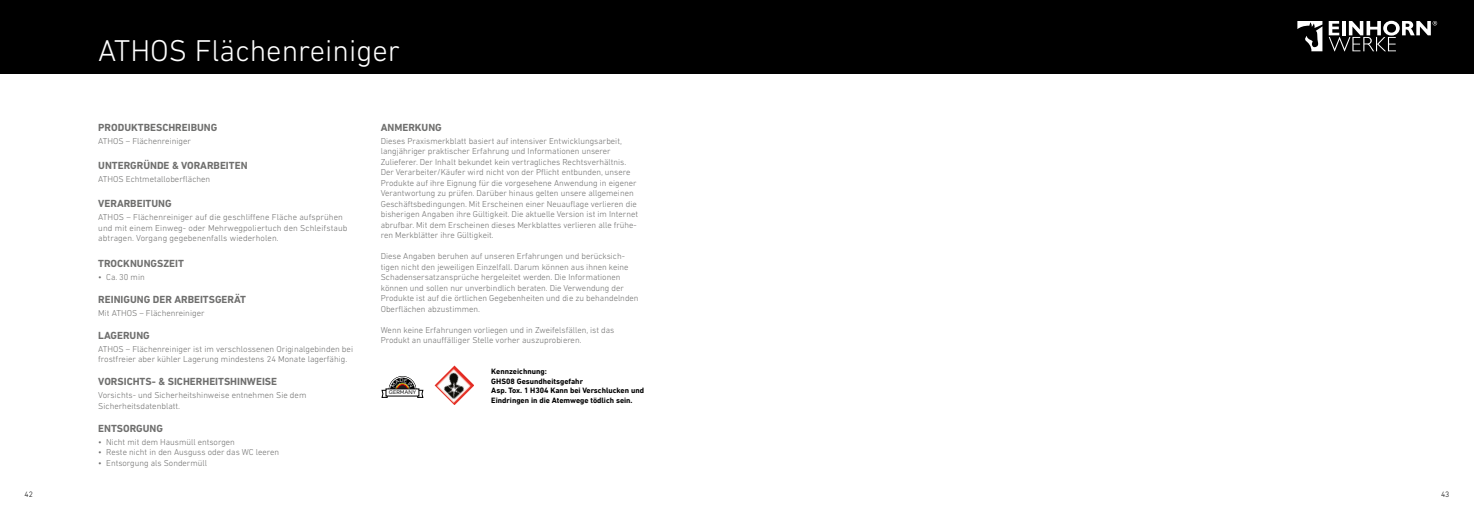
<style>
.page{position:relative;width:1474px;height:521px;background:#fff}
.page>*{position:absolute;margin:0;border:0;box-sizing:border-box;transform-origin:0 0}
.t1{font:300 30.62px "DIN Next LT Pro";color:#fff}
.t2{font:700 10.5px "DIN Next LT Pro";color:#6f6f6e}
.t3{font:300 8.75px/10.5px "DIN Next LT Pro";color:#6f6f6e}
.t4{font:700 7.88px/9.5px "DIN Next LT Pro";color:#000}
.t5{font:300 7.88px "DIN Next LT Pro";color:#000}
.t6{font:5.25px "Quarion";color:#000}
</style>
<div class="page">
<div style="left:729px;top:0;width:744px;height:74px;background:#000"></div>
<div style="left:0;top:0;width:744px;height:74px;background:#000"></div>
<svg style="left:1297px;top:21px;width:25px;height:30px"></svg>
<svg style="left:1328px;top:21px;width:108px;height:30px"></svg>
<img style="left:434px;top:365px;width:40px;height:40px">
<svg style="left:381px;top:376px;width:42px;height:22px"></svg>
<h1 class="t1" style="left:98px;top:33px;width:303px">ATHOS Flächenreiniger</h1>
<p class="t2" style="left:98px;top:121px;width:121px">PRODUKTBESCHREIBUNG</p>
<p class="t3" style="left:98px;top:135px;width:94px">ATHOS – Flächenreiniger</p>
<p class="t2" style="left:98px;top:159px;width:151px">UNTERGRÜNDE &amp; VORARBEITEN</p>
<p class="t3" style="left:98px;top:174px;width:113px">ATHOS Echtmetalloberflächen</p>
<p class="t2" style="left:98px;top:198px;width:75px">VERARBEITUNG</p>
<p class="t3" style="left:98px;top:212px;width:251px">ATHOS – Flächenreiniger auf die geschliffene Fläche aufsprühen und mit einem Einweg- oder Mehrwegpoliertuch den Schleifstaub abtragen. Vorgang gegebenenfalls wiederholen.</p>
<p class="t2" style="left:98px;top:257px;width:87px">TROCKNUNGSZEIT</p>
<p class="t3" style="left:98px;top:271px;width:48px">• Ca. 30 min</p>
<p class="t2" style="left:98px;top:293px;width:149px">REINIGUNG DER ARBEITSGERÄT</p>
<p class="t3" style="left:98px;top:307px;width:108px">Mit ATHOS – Flächenreiniger</p>
<p class="t2" style="left:98px;top:329px;width:53px">LAGERUNG</p>
<p class="t3" style="left:98px;top:343px;width:256px">ATHOS – Flächenreiniger ist im verschlossenen Originalgebinden bei frostfreier aber kühler Lagerung mindestens 24 Monate lagerfähig.</p>
<p class="t2" style="left:98px;top:376px;width:180px">VORSICHTS- &amp; SICHERHEITSHINWEISE</p>
<p class="t3" style="left:98px;top:390px;width:210px">Vorsichts- und Sicherheitshinweise entnehmen Sie dem<br>Sicherheitsdatenblatt.</p>
<p class="t2" style="left:98px;top:422px;width:66px">ENTSORGUNG</p>
<p class="t3" style="left:98px;top:437px;width:138px">• Nicht mit dem Hausmüll entsorgen</p>
<p class="t3" style="left:98px;top:447px;width:182px">• Reste nicht in den Ausguss oder das WC leeren</p>
<p class="t3" style="left:98px;top:458px;width:110px">• Entsorgung als Sondermüll</p>
<p class="t2" style="left:381px;top:121px;width:63px">ANMERKUNG</p>
<p class="t3" style="left:381px;top:135px;width:259px">Dieses Praxismerkblatt basiert auf intensiver Entwicklungsarbeit, langjähriger praktischer Erfahrung und Informationen unserer Zulieferer. Der Inhalt bekundet kein vertragliches Rechtsverhältnis.<br>Der Verarbeiter/Käufer wird nicht von der Pflicht entbunden, unsere Produkte auf ihre Eignung für die vorgesehene Anwendung in eigener Verantwortung zu prüfen. Darüber hinaus gelten unsere allgemeinen Geschäftsbedingungen. Mit Erscheinen einer Neuauflage verlieren die bisherigen Angaben ihre Gültigkeit. Die aktuelle Version ist im Internet abrufbar. Mit dem Erscheinen dieses Merkblattes verlieren alle frühe&shy;ren Merkblätter ihre Gültigkeit.</p>
<p class="t3" style="left:381px;top:251px;width:259px">Diese Angaben beruhen auf unseren Erfahrungen und berücksich&shy;tigen nicht den jeweiligen Einzelfall. Darum können aus ihnen keine Schadensersatzansprüche hergeleitet werden. Die Informationen können und sollen nur unverbindlich beraten. Die Verwendung der Produkte ist auf die örtlichen Gegebenheiten und die zu behandelnden Oberflächen abzustimmen.</p>
<p class="t3" style="left:381px;top:324px;width:235px">Wenn keine Erfahrungen vorliegen und in Zweifelsfällen, ist das<br>Produkt an unauffälliger Stelle vorher auszuprobieren.</p>
<p class="t6" style="left:389px;top:389px;width:29px">GERMANY</p>
<p class="t4" style="left:491px;top:367px;width:154px">Kennzeichnung:<br>GHS08 Gesundheitsgefahr<br>Asp. Tox. 1 H304 Kann bei Verschlucken und<br>Eindringen in die Atemwege tödlich sein.</p>
<p class="t5" style="left:25px;top:490px;width:10px">42</p>
<p class="t5" style="left:1440px;top:490px;width:10px">43</p>
</div>
